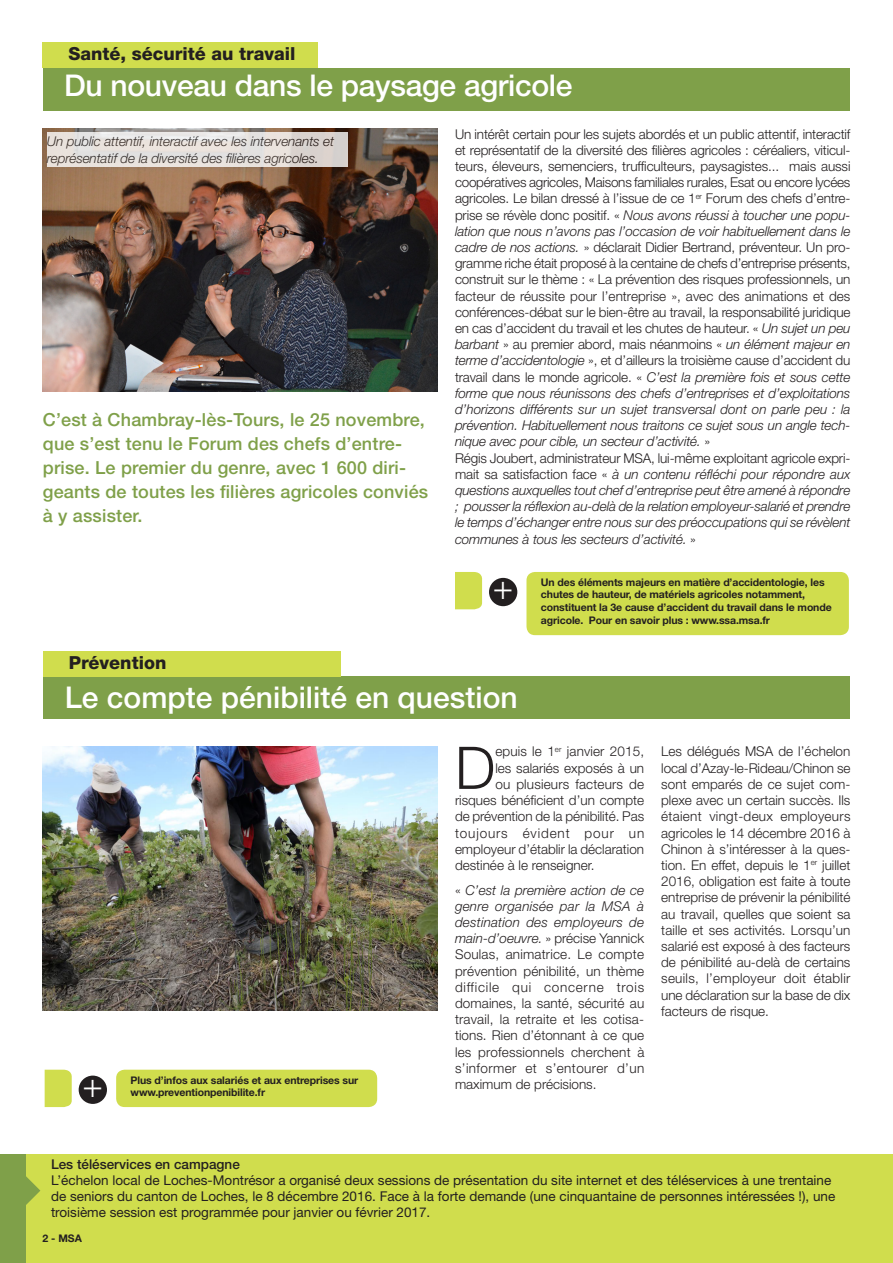
<style>
.page{position:relative;width:893px;height:1263px;background:#fff}
.page>*{position:absolute;margin:0;border:0;box-sizing:border-box;transform-origin:0 0}
.t1{font:300 58.95px "Helvetica Neue LT Std";color:#231f20}
.t2{font:300 34.05px "Helvetica Neue LT Std";color:#fff}
.t3{font:500 30px "Helvetica Neue LT Std";letter-spacing:-.01em;color:#fff}
.t4{font:500 18px/24px "Helvetica Neue LT Std";letter-spacing:.01em;color:#7fa049}
.surtitre_noir{font:800 18px "Helvetica Neue LT Std";color:#231f20}
.t5{font:300 13.5px/16.2px "Helvetica Neue LT Std";color:#231f20;text-align:justify}
.t6{font:italic 300 13.5px/16.2px "Helvetica Neue LT Std";letter-spacing:-.01em;color:#231f20;text-align:justify}
.t7{font:13.5px/16.2px "Helvetica Neue LT Std";color:#231f20}
.t8{font:500 13.5px "Helvetica Neue LT Std";color:#231f20}
.t9{font:300 13.5px "Helvetica Neue LT Std";letter-spacing:.065em;color:#231f20}
.t10{font:700 10.5px/12.6px "Helvetica Neue LT Std";letter-spacing:-.01em;color:#231f20}
.s1{font-style:italic}
.s2{font-style:normal}
</style>
<div class="page">
<div style="left:0;top:1155px;width:893px;height:108px;background:#d0dd4d"></div>
<div style="left:0;top:1155px;width:26px;height:108px;background:#7fa049"></div>
<svg style="left:26px;top:1176px;width:14px;height:29px"></svg>
<img style="left:43px;top:129px;width:395px;height:263px">
<div style="left:43px;top:68px;width:806px;height:43px;background:#7fa049"></div>
<div style="left:43px;top:677px;width:807px;height:42px;background:#7fa049"></div>
<div style="left:43px;top:43px;width:275px;height:25px;background:#d0dd4d"></div>
<div style="left:43px;top:651px;width:298px;height:26px;background:#d0dd4d"></div>
<img style="left:43px;top:747px;width:395px;height:263px">
<div style="left:526px;top:572px;width:323px;height:63px;background:#d0dd4d;border-radius:9px"></div>
<svg style="left:455px;top:572px;width:27px;height:37px"></svg>
<div style="left:489px;top:578px;width:28px;height:28px;background:#231f20;border-radius:50%"></div>
<div style="left:116px;top:1070px;width:261px;height:37px;background:#d0dd4d;border-radius:9px"></div>
<svg style="left:45px;top:1070px;width:27px;height:37px"></svg>
<div style="left:79px;top:1075px;width:28px;height:29px;background:#231f20;border-radius:50%"></div>
<svg style="left:47px;top:133px;width:300px;height:34px;background:#e5dfdc"></svg>
<p class="surtitre_noir" style="left:68px;top:43px;width:229px">Santé, sécurité au travail</p>
<p class="t3" style="left:64px;top:68px;width:510px">Du nouveau dans le paysage agricole</p>
<p class="t6" style="left:47px;top:133px;width:289px">Un public attentif, interactif avec les intervenants et représentatif de la diversité des filières agricoles.</p>
<p class="t4" style="left:43px;top:407px;width:387px">C’est à Chambray-lès-Tours, le 25 novembre, que s’est tenu le Forum des chefs d’entre&shy;prise. Le premier du genre, avec 1 600 diri&shy;geants de toutes les filières agricoles conviés à y assister.</p>
<p class="surtitre_noir" style="left:69px;top:652px;width:99px">Prévention</p>
<p class="t5" style="left:455px;top:125px;width:397px">Un intérêt certain pour les sujets abordés et un public attentif, interactif et représentatif de la diversité des filières agricoles : céréaliers, viticul&shy;teurs, éleveurs, semenciers, trufficulteurs, paysagistes... mais aussi coopératives agricoles, Maisons familiales rurales, Esat ou encore lycées agricoles. Le bilan dressé à l’issue de ce 1<sup>er</sup> Forum des chefs d’entre&shy;prise se révèle donc positif. « <span class="s1">Nous avons réussi à toucher une popu&shy;lation que nous n’avons pas l’occasion de voir habituellement dans le cadre de nos actions.</span> » déclarait Didier Bertrand, préventeur. Un pro&shy;gramme riche était proposé à la centaine de chefs d’entreprise présents, construit sur le thème : « La prévention des risques professionnels, un facteur de réussite pour l’entreprise », avec des animations et des conférences-débat sur le bien-être au travail, la responsabilité juridique en cas d’accident du travail et les chutes de hauteur. « <span class="s1">Un sujet un peu barbant</span> » au premier abord, mais néanmoins « <span class="s1">un élément majeur en terme d’accidentologie</span> », et d’ailleurs la troisième cause d’accident du travail dans le monde agricole. « <span class="s1">C’est la première fois et sous cette forme que nous réunissons des chefs d’entreprises et d’exploitations d’horizons différents sur un sujet transversal dont on parle peu : la prévention. Habituellement nous traitons ce sujet sous un angle tech&shy;nique avec pour cible, un secteur d’activité.</span> »</p>
<p class="t6" style="left:455px;top:450px;width:397px"><span class="s2">Régis Joubert, administrateur MSA, lui-même exploitant agricole expri&shy;mait sa satisfaction face «</span> à un contenu réfléchi pour répondre aux questions auxquelles tout chef d’entreprise peut être amené à répondre ; pousser la réflexion au-delà de la relation employeur-salarié et prendre le temps d’échanger entre nous sur des préoccupations qui se révèlent communes à tous les secteurs d’activité. <span class="s2">»</span></p>
<p class="t2" style="left:493px;top:566px;width:22px">+</p>
<p class="t10" style="left:541px;top:575px;width:292px">Un des éléments majeurs en matière d’accidentologie, les chutes de hauteur, de matériels agricoles notamment, constituent la 3e cause d’accident du travail dans le monde agricole. Pour en savoir plus : www.ssa.msa.fr</p>
<p class="t3" style="left:65px;top:679px;width:454px">Le compte pénibilité en question</p>
<p class="t10" style="left:131px;top:1073px;width:229px">Plus d’infos aux salariés et aux entreprises sur</p>
<p class="t2" style="left:83px;top:1064px;width:22px">+</p>
<p class="t10" style="left:131px;top:1086px;width:136px">www.preventionpenibilite.fr</p>
<p class="t1" style="left:455px;top:732px;width:42px">D</p>
<p class="t5" style="left:495px;top:743px;width:150px">epuis le 1<sup>er</sup> janvier 2015,</p>
<p class="t5" style="left:495px;top:759px;width:150px">les salariés exposés à un</p>
<p class="t5" style="left:495px;top:776px;width:150px">ou plusieurs facteurs de</p>
<p class="t5" style="left:455px;top:792px;width:191px">risques bénéficient d’un compte</p>
<p class="t5" style="left:455px;top:808px;width:191px">de prévention de la pénibilité. Pas</p>
<p class="t9" style="left:455px;top:824px;width:191px">toujours évident pour un</p>
<p class="t5" style="left:455px;top:840px;width:191px">employeur d’établir la déclaration</p>
<p class="t5" style="left:455px;top:857px;width:141px">destinée à le renseigner.</p>
<p class="t5" style="left:455px;top:881px;width:191px">« <span class="s1">C’est la première action de ce genre organisée par la MSA à destination des employeurs de main-d’oeuvre.</span> » précise Yannick Soulas, animatrice. Le compte prévention pénibilité, un thème difficile qui concerne trois domaines, la santé, sécurité au travail, la retraite et les cotisa&shy;tions. Rien d’étonnant à ce que les professionnels cherchent à s’informer et s’entourer d’un maximum de précisions.</p>
<p class="t5" style="left:661px;top:743px;width:191px">Les délégués MSA de l’échelon local d’Azay-le-Rideau/Chinon se sont emparés de ce sujet com&shy;plexe avec un certain succès. Ils étaient vingt-deux employeurs agricoles le 14 décembre 2016 à Chinon à s’intéresser à la ques&shy;tion. En effet, depuis le 1<sup>er</sup> juillet 2016, obligation est faite à toute entreprise de prévenir la pénibilité au travail, quelles que soient sa taille et ses activités. Lorsqu’un salarié est exposé à des facteurs de pénibilité au-delà de certains seuils, l’employeur doit établir une déclaration sur la base de dix facteurs de risque.</p>
<p class="t8" style="left:51px;top:1156px;width:190px">Les téléservices en campagne</p>
<p class="t7" style="left:51px;top:1172px;width:786px">L’échelon local de Loches-Montrésor a organisé deux sessions de présentation du site internet et des téléservices à une trentaine de seniors du canton de Loches, le 8 décembre 2016. Face à la forte demande (une cinquantaine de personnes intéressées !), une troisième session est programmée pour janvier ou février 2017.</p>
<p class="t10" style="left:43px;top:1231px;width:41px">2 - MSA</p>
</div>
